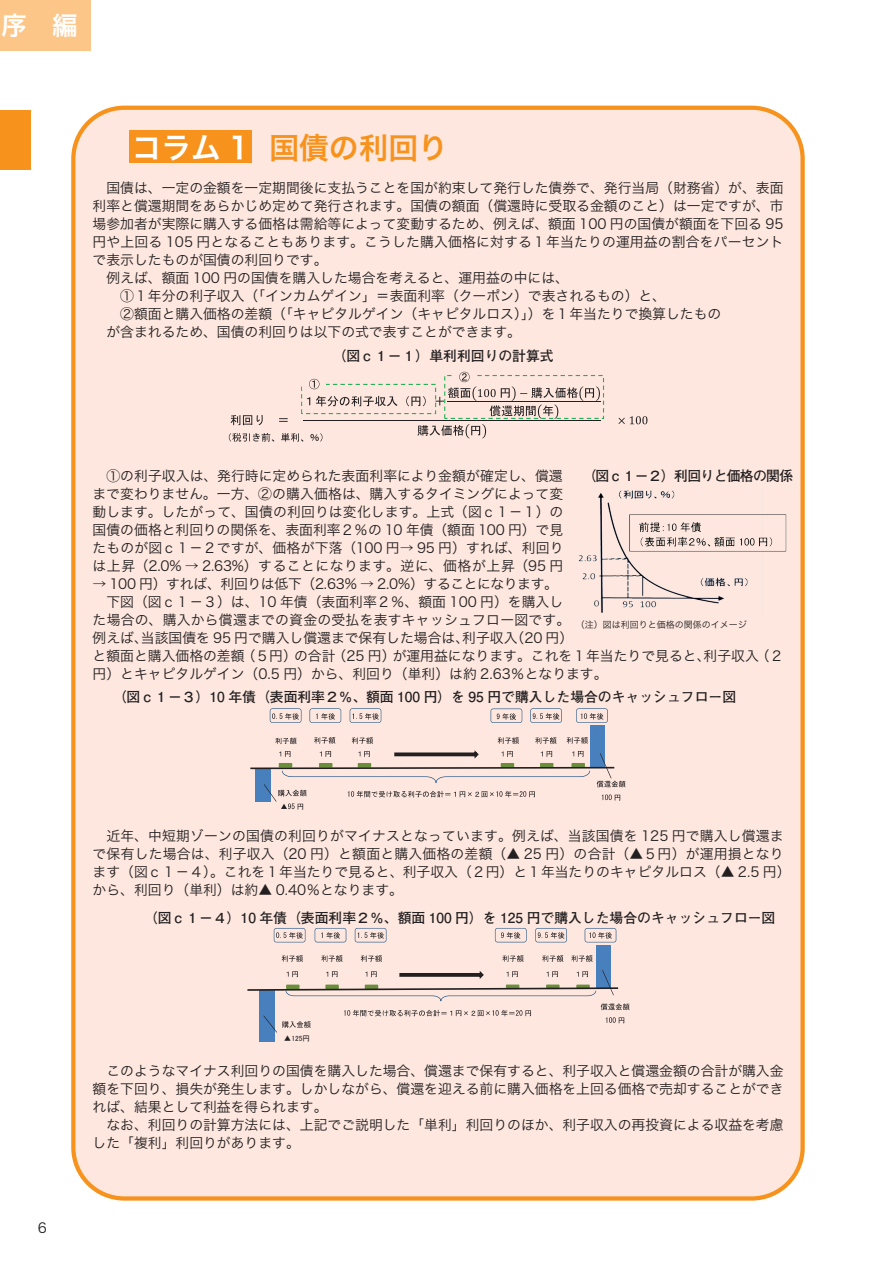
<style>
.page{position:relative;width:893px;height:1263px;background:#fff}
.page>*{position:absolute;margin:0;border:0;box-sizing:border-box;transform-origin:0 0}
.t1{font:29.7px "Hira Kaku Pro W6";color:#f7931d}
.t2{font:25.5px "Hira Kaku Pro W6";color:#fff}
.t3{font:13.8px/18px "Hira Kaku Pro W3";color:#231f20;text-align:justify}
.t4{font:700 13.8px "Futo Go B101 Pr 6 N";color:#231f20}
.t5{font:13.8px "Hira Kaku Pro W3";letter-spacing:-.025em;color:#231f20}
.t6{font:13.8px "Hira Kaku Pro W3";letter-spacing:.02em;color:#231f20}
.t7{font:700 13.8px "Futo Go B101 Pr 6 N";letter-spacing:-.05em;color:#231f20}
.t8{font:9px "Hira Kaku Pro W3";color:#231f20}
.t9{font:7.5px "MS P Gothic";color:#231f20}
.s1{color:#fff}
</style>
<div class="page">
<div style="left:0;top:0;width:90px;height:51px;background:#fdc689"></div>
<div style="left:0;top:111px;width:31px;height:59px;background:#f7931d"></div>
<div style="left:73px;top:108px;width:730px;height:1090px;background:#fde7df;border-radius:51px"></div>
<div style="left:71px;top:106px;width:734px;height:1094px;border:4px solid #f7931d;border-radius:51px"></div>
<div style="left:130px;top:130px;width:122px;height:33px;background:#f7931d"></div>
<svg style="left:618px;top:416px;width:29px;height:8px"></svg>
<svg style="left:229px;top:372px;width:375px;height:70px"></svg>
<div style="left:591px;top:725px;width:14px;height:43px;background:#4780bd"></div>
<svg style="left:270px;top:708px;width:31px;height:15px"></svg>
<svg style="left:309px;top:708px;width:32px;height:15px"></svg>
<svg style="left:350px;top:708px;width:31px;height:15px"></svg>
<svg style="left:491px;top:708px;width:31px;height:15px"></svg>
<svg style="left:530px;top:708px;width:32px;height:15px"></svg>
<svg style="left:576px;top:708px;width:32px;height:15px"></svg>
<svg style="left:275px;top:738px;width:22px;height:6px"></svg>
<svg style="left:314px;top:737px;width:21px;height:7px"></svg>
<svg style="left:352px;top:737px;width:21px;height:7px"></svg>
<svg style="left:498px;top:737px;width:21px;height:7px"></svg>
<svg style="left:535px;top:737px;width:22px;height:7px"></svg>
<svg style="left:567px;top:737px;width:21px;height:7px"></svg>
<svg style="left:250px;top:750px;width:376px;height:59px"></svg>
<div style="left:596px;top:945px;width:14px;height:43px;background:#4780bd"></div>
<svg style="left:274px;top:928px;width:31px;height:14px"></svg>
<svg style="left:315px;top:928px;width:31px;height:14px"></svg>
<svg style="left:355px;top:928px;width:31px;height:14px"></svg>
<svg style="left:495px;top:928px;width:32px;height:14px"></svg>
<svg style="left:535px;top:928px;width:32px;height:14px"></svg>
<svg style="left:585px;top:928px;width:31px;height:14px"></svg>
<svg style="left:282px;top:955px;width:21px;height:7px"></svg>
<svg style="left:321px;top:955px;width:22px;height:7px"></svg>
<svg style="left:361px;top:955px;width:21px;height:7px"></svg>
<svg style="left:502px;top:955px;width:22px;height:7px"></svg>
<div style="left:259px;top:990px;width:16px;height:51px;background:#4780bd"></div>
<svg style="left:542px;top:955px;width:21px;height:7px"></svg>
<svg style="left:571px;top:955px;width:22px;height:7px"></svg>
<svg style="left:247px;top:970px;width:383px;height:62px"></svg>
<img style="left:578px;top:490px;width:209px;height:123px">
<h2 class="t2" style="left:1px;top:3px;width:78px">序　編</h2>
<h1 class="t1" style="left:132px;top:120px;width:318px"><span class="s1">コラム 1</span> 国債の利回り</h1>
<p class="t3" style="left:106px;top:178px;width:679px">国債は、一定の金額を一定期間後に支払うことを国が約束して発行した債券で、発行当局（財務省）が、表面</p>
<p class="t3" style="left:93px;top:196px;width:692px">利率と償還期間をあらかじめ定めて発行されます。国債の額面（償還時に受取る金額のこと）は一定ですが、市</p>
<p class="t3" style="left:93px;top:214px;width:692px">場参加者が実際に購入する価格は需給等によって変動するため、例えば、額面 100 円の国債が額面を下回る 95</p>
<p class="t3" style="left:93px;top:232px;width:693px">円や上回る 105 円となることもあります。こうした購入価格に対する１年当たりの運用益の割合をパーセント</p>
<p class="t3" style="left:93px;top:250px;width:236px">で表示したものが国債の利回りです。</p>
<p class="t3" style="left:106px;top:268px;width:464px">例えば、額面 100 円の国債を購入した場合を考えると、運用益の中には、</p>
<p class="t3" style="left:106px;top:286px;width:561px">　①１年分の利子収入（「インカムゲイン」＝表面利率（クーポン）で表されるもの）と、</p>
<p class="t3" style="left:106px;top:304px;width:616px">　②額面と購入価格の差額（「キャピタルゲイン（キャピタルロス）」）を１年当たりで換算したもの</p>
<p class="t3" style="left:106px;top:322px;width:416px">が含まれるため、国債の利回りは以下の式で表すことができます。</p>
<p class="t4" style="left:333px;top:344px;width:223px">（図ｃ１－１）単利利回りの計算式</p>
<p class="t7" style="left:582px;top:464px;width:212px">（図ｃ１－２）利回りと価格の関係</p>
<p class="t3" style="left:92px;top:466px;width:473px;text-indent:14px">①の利子収入は、発行時に定められた表面利率により金額が確定し、償還まで変わりません。一方、②の購入価格は、購入するタイミングによって変動します。したがって、国債の利回りは変化します。上式（図ｃ１－１）の国債の価格と利回りの関係を、表面利率２％の 10 年債（額面 100 円）で見たものが図ｃ１－２ですが、価格が下落（100 円→ 95 円）すれば、利回りは上昇（2.0% → 2.63%）することになります。逆に、価格が上昇（95 円</p>
<p class="t5" style="left:93px;top:572px;width:467px">→ 100 円）すれば、利回りは低下（2.63% → 2.0%）することになります。</p>
<p class="t3" style="left:106px;top:592px;width:458px">下図（図ｃ１－３）は、10 年債（表面利率２％、額面 100 円）を購入し</p>
<p class="t6" style="left:93px;top:608px;width:479px">た場合の、購入から償還までの資金の受払を表すキャッシュフロー図です。</p>
<p class="t3" style="left:93px;top:628px;width:482px">例えば、当該国債を 95 円で購入し償還まで保有した場合は、利子収入（20 円）</p>
<p class="t3" style="left:93px;top:646px;width:692px">と額面と購入価格の差額（５円）の合計（25 円）が運用益になります。これを１年当たりで見ると、利子収入（２</p>
<p class="t3" style="left:93px;top:664px;width:516px">円）とキャピタルゲイン（0.5 円）から、利回り（単利）は約 2.63％となります。</p>
<p class="t8" style="left:576px;top:617px;width:172px">（注）図は利回りと価格の関係のイメージ</p>
<p class="t4" style="left:113px;top:685px;width:625px">（図ｃ１－３）10 年債（表面利率２％、額面 100 円）を 95 円で購入した場合のキャッシュフロー図</p>
<p class="t3" style="left:38px;top:1217px;width:11px">6</p>
<p class="t3" style="left:93px;top:826px;width:699px;text-align:left;text-indent:14px">近年、中短期ゾーンの国債の利回りがマイナスとなっています。例えば、当該国債を 125 円で購入し償還まで保有した場合は、利子収入（20 円）と額面と購入価格の差額（▲ 25 円）の合計（▲５円）が運用損となります（図ｃ１－４）。これを１年当たりで見ると、利子収入（２円）と１年当たりのキャピタルロス（▲ 2.5 円）から、利回り（単利）は約▲ 0.40％となります。</p>
<p class="t4" style="left:144px;top:906px;width:633px">（図ｃ１－４）10 年債（表面利率２％、額面 100 円）を 125 円で購入した場合のキャッシュフロー図</p>
<p class="t9" style="left:284px;top:1034px;width:28px">▲125円</p>
<p class="t3" style="left:93px;top:1060px;width:692px;text-indent:14px">このようなマイナス利回りの国債を購入した場合、償還まで保有すると、利子収入と償還金額の合計が購入金額を下回り、損失が発生します。しかしながら、償還を迎える前に購入価格を上回る価格で売却することができれば、結果として利益を得られます。</p>
<p class="t3" style="left:93px;top:1114px;width:692px;text-indent:14px">なお、利回りの計算方法には、上記でご説明した「単利」利回りのほか、利子収入の再投資による収益を考慮した「複利」利回りがあります。</p>
</div>
